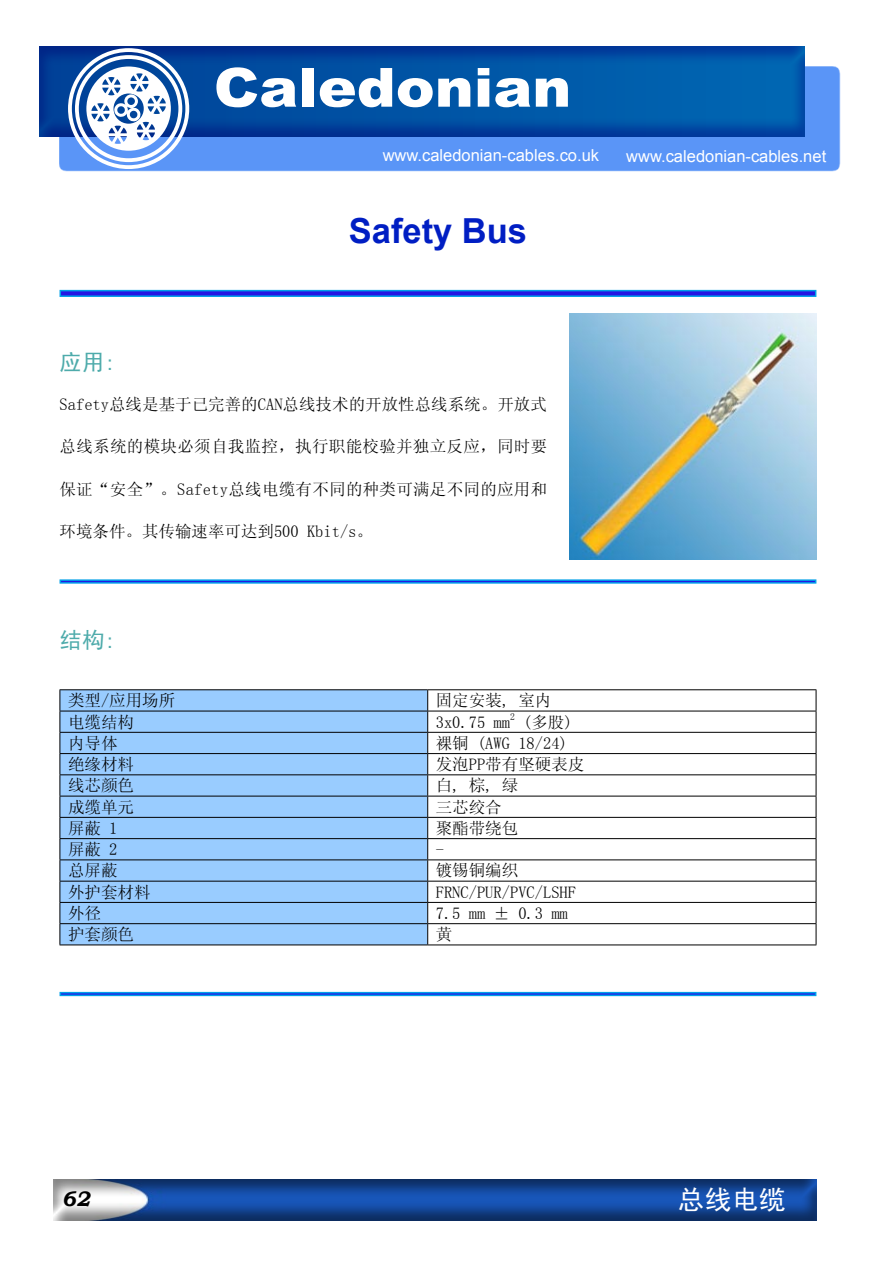
<style>
.page{position:relative;width:893px;height:1263px;background:#fff}
.page>*{position:absolute;margin:0;border:0;box-sizing:border-box;transform-origin:0 0}
.t1{font:900 54px "Arial";color:#fff;scale:1.08 1}
.t2{font:700 34.5px "Arial";color:#001ec3}
.t3{font:27px "Sim Hei";color:#fff}
.t4{font:22.5px "Sim Hei";color:#4eabab}
.t5{font:italic 700 21px "Bookman Old Style";color:#000}
.t6{font:16.5px "Sim Sun";color:#000}
.t7{font:16.5px "Sim Sun";letter-spacing:.02em;color:#000}
.t8{font:16.5px "Arial";color:#fff}
.t9{font:9.6px "Sim Sun";color:#000}
</style>
<div class="page">
<div style="left:52px;top:1177px;width:765px;height:45px;background:#000;opacity:.5"></div>
<div style="left:59px;top:66px;width:818px;height:142px;background:#1368f4;opacity:.7"></div>
<div style="left:39px;top:43px;width:766px;height:96px;background:#001ec3;opacity:.5"></div>
<svg style="left:68px;top:48px;width:121px;height:121px"></svg>
<div style="left:61px;top:690px;width:366px;height:254px;background:#9cf"></div>
<svg style="left:428px;top:733px;width:388px;height:211px"></svg>
<hr style="left:60px;top:689px;width:368px;height:1px;background:#000">
<hr style="left:428px;top:689px;width:388px;height:1px;background:#000">
<svg style="left:60px;top:690px;width:1px;height:254px"></svg>
<hr style="left:60px;top:711px;width:368px;height:1px;background:#000">
<hr style="left:428px;top:711px;width:388px;height:1px;background:#000">
<hr style="left:60px;top:732px;width:368px;height:1px;background:#000">
<hr style="left:428px;top:732px;width:388px;height:1px;background:#000">
<hr style="left:60px;top:753px;width:368px;height:1px;background:#000">
<hr style="left:428px;top:753px;width:388px;height:1px;background:#000">
<hr style="left:60px;top:774px;width:368px;height:1px;background:#000">
<hr style="left:428px;top:774px;width:388px;height:1px;background:#000">
<hr style="left:60px;top:796px;width:368px;height:1px;background:#000">
<hr style="left:428px;top:796px;width:388px;height:1px;background:#000">
<hr style="left:60px;top:817px;width:368px;height:1px;background:#000">
<hr style="left:428px;top:817px;width:388px;height:1px;background:#000">
<hr style="left:60px;top:838px;width:368px;height:1px;background:#000">
<hr style="left:428px;top:838px;width:388px;height:1px;background:#000">
<hr style="left:60px;top:859px;width:368px;height:1px;background:#000">
<hr style="left:428px;top:859px;width:388px;height:1px;background:#000">
<hr style="left:60px;top:881px;width:368px;height:1px;background:#000">
<hr style="left:428px;top:881px;width:388px;height:1px;background:#000">
<hr style="left:60px;top:902px;width:368px;height:1px;background:#000">
<hr style="left:428px;top:902px;width:388px;height:1px;background:#000">
<hr style="left:60px;top:923px;width:368px;height:1px;background:#000">
<hr style="left:428px;top:923px;width:388px;height:1px;background:#000">
<hr style="left:60px;top:944px;width:368px;height:1px;background:#000">
<hr style="left:428px;top:944px;width:388px;height:1px;background:#000">
<svg style="left:427px;top:690px;width:1px;height:254px"></svg>
<svg style="left:816px;top:690px;width:1px;height:254px"></svg>
<div style="left:60px;top:291px;width:756px;height:5px;background:#2516e3"></div>
<div style="left:60px;top:290px;width:756px;height:7px;border:2px solid #00a0e9"></div>
<img style="left:570px;top:313px;width:246px;height:247px">
<div style="left:60px;top:579px;width:756px;height:5px;border:2px solid #00a0e9"></div>
<div style="left:60px;top:992px;width:756px;height:4px;border:2px solid #00a0e9"></div>
<h1 class="t1" style="left:214px;top:48px;width:333px">Caledonian</h1>
<p class="t8" style="left:383px;top:144px;width:218px">www.caledonian-cables.co.uk</p>
<p class="t8" style="left:626px;top:145px;width:201px">www.caledonian-cables.net</p>
<h2 class="t2" style="left:349px;top:208px;width:180px">Safety Bus</h2>
<h3 class="t4" style="left:60px;top:350px;width:58px">应用:</h3>
<p class="t6" style="left:60px;top:396px;width:489px">Safety总线是基于已完善的CAN总线技术的开放性总线系统。开放式</p>
<p class="t7" style="left:60px;top:438px;width:489px">总线系统的模块必须自我监控，执行职能校验并独立反应，同时要</p>
<p class="t7" style="left:60px;top:481px;width:489px">保证“安全”。Safety总线电缆有不同的种类可满足不同的应用和</p>
<p class="t6" style="left:60px;top:523px;width:315px">环境条件。其传输速率可达到500 Kbit/s。</p>
<h3 class="t4" style="left:60px;top:629px;width:58px">结构:</h3>
<p class="t6" style="left:68px;top:692px;width:109px">类型/应用场所</p>
<p class="t6" style="left:436px;top:692px;width:117px">固定安装, 室内</p>
<p class="t6" style="left:68px;top:713px;width:67px">电缆结构</p>
<p class="t6" style="left:436px;top:713px;width:76px">3x0.75 mm</p>
<p class="t9" style="left:510px;top:711px;width:6px">2</p>
<p class="t6" style="left:523px;top:713px;width:51px">(多股)</p>
<p class="t6" style="left:68px;top:735px;width:51px">内导体</p>
<p class="t6" style="left:436px;top:735px;width:133px">裸铜 (AWG 18/24)</p>
<p class="t6" style="left:68px;top:756px;width:67px">绝缘材料</p>
<p class="t6" style="left:436px;top:756px;width:150px">发泡PP带有坚硬表皮</p>
<p class="t6" style="left:68px;top:777px;width:67px">线芯颜色</p>
<p class="t6" style="left:436px;top:777px;width:84px">白, 棕, 绿</p>
<p class="t6" style="left:68px;top:798px;width:67px">成缆单元</p>
<p class="t6" style="left:436px;top:798px;width:67px">三芯绞合</p>
<p class="t6" style="left:68px;top:820px;width:51px">屏蔽 1</p>
<p class="t6" style="left:436px;top:820px;width:84px">聚酯带绕包</p>
<p class="t6" style="left:68px;top:841px;width:51px">屏蔽 2</p>
<p class="t6" style="left:436px;top:841px;width:10px">-</p>
<p class="t6" style="left:68px;top:862px;width:51px">总屏蔽</p>
<p class="t6" style="left:436px;top:862px;width:84px">镀锡铜编织</p>
<p class="t6" style="left:68px;top:883px;width:84px">外护套材料</p>
<p class="t6" style="left:436px;top:883px;width:142px">FRNC/PUR/PVC/LSHF</p>
<p class="t6" style="left:68px;top:905px;width:34px">外径</p>
<p class="t6" style="left:436px;top:905px;width:133px">7.5 mm ± 0.3 mm</p>
<p class="t6" style="left:68px;top:926px;width:67px">护套颜色</p>
<p class="t6" style="left:436px;top:926px;width:18px">黄</p>
<p class="t5" style="left:62px;top:1183px;width:30px">62</p>
<h3 class="t3" style="left:678px;top:1186px;width:109px">总线电缆</h3>
</div>
